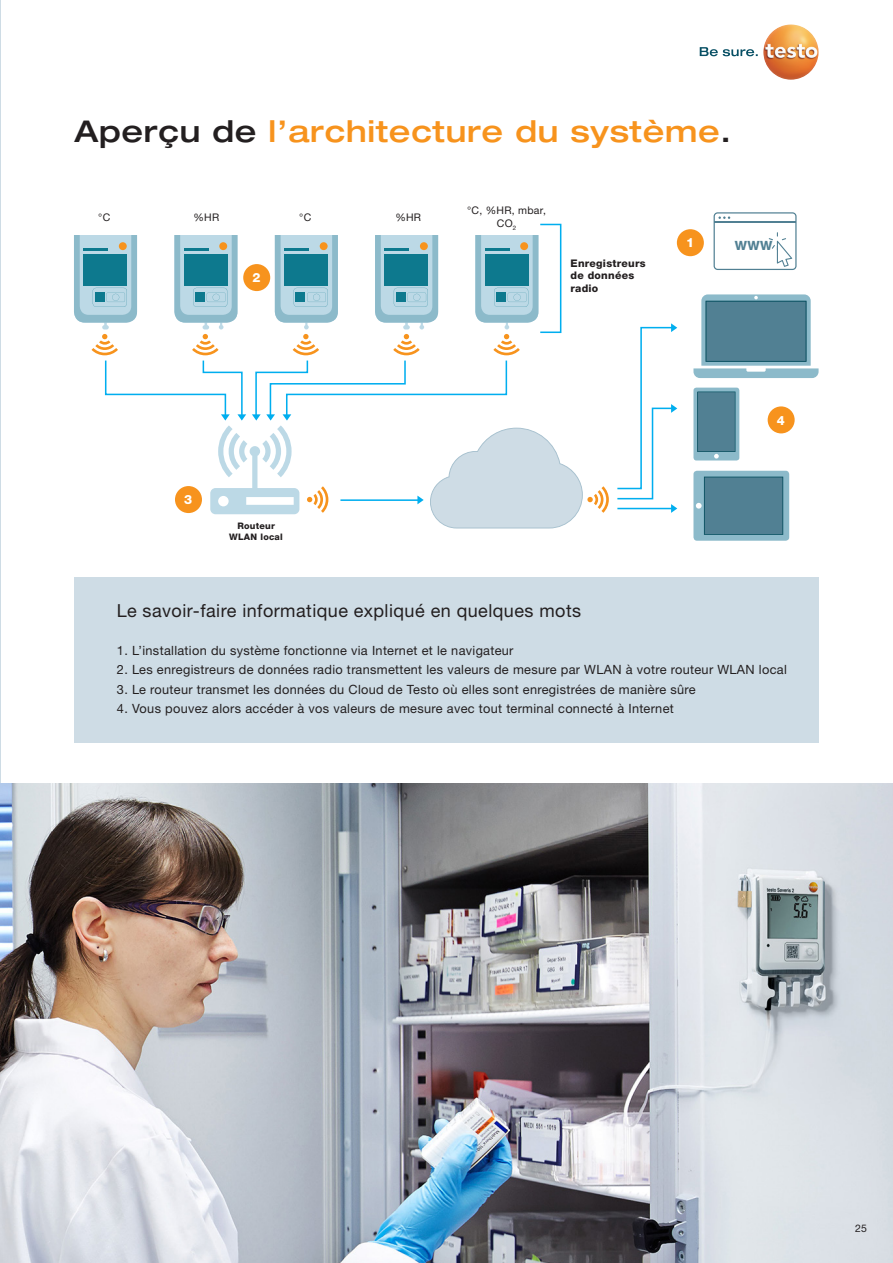
<style>
.page{position:relative;width:893px;height:1263px;background:#fff}
.page>*{position:absolute;margin:0;border:0;box-sizing:border-box;transform-origin:0 0}
.Headline_1{font:500 expanded 30px "Helvetica Neue LTW1 G";letter-spacing:.025em;color:#f7931d}
.Copy{font:18px "Helvetica Neue LTW1 G";letter-spacing:.025em;color:#231f20}
.Copy_8_5_pt{font:12.75px "Helvetica Neue LTW1 G";letter-spacing:.025em;color:#231f20}
.Copy-2{font:800 12.75px "Helvetica Neue LTW1 G";color:#fff}
.Copy-3{font:800 12.75px "Helvetica Neue LTW1 G";color:#518093}
.Copy-4{font:10.5px/12.6px "Helvetica Neue LTW1 G";letter-spacing:.025em;color:#231f20;text-align:center}
.Subline{font:800 10.5px/12.6px "Helvetica Neue LTW1 G";letter-spacing:.025em;color:#231f20}
.Subline-2{font:800 9px/10.8px "Helvetica Neue LTW1 G";letter-spacing:.025em;color:#231f20;text-align:center}
.s1{color:#231f20}
</style>
<div class="page">
<svg style="left:700px;top:47px;width:58px;height:9px"></svg>
<img style="left:763px;top:24px;width:56px;height:56px;border-radius:28px">
<hr style="left:0;top:0;width:1px;height:1263px;background:#cedce5">
<img style="left:0;top:783px;width:893px;height:480px">
<div style="left:74px;top:577px;width:745px;height:165px;background:#cedce5"></div>
<div style="left:677px;top:229px;width:27px;height:27px;background:#f7931d;border-radius:50%"></div>
<div style="left:768px;top:406px;width:27px;height:27px;background:#f7931d;border-radius:50%"></div>
<svg style="left:714px;top:212px;width:82px;height:58px"></svg>
<svg style="left:693px;top:294px;width:126px;height:84px;background:#79a1b0"></svg>
<svg style="left:693px;top:471px;width:96px;height:70px;background:#6291a3"></svg>
<svg style="left:693px;top:388px;width:46px;height:72px;background:#6190a2"></svg>
<svg style="left:617px;top:323px;width:60px;height:190px"></svg>
<div style="left:539px;top:224px;width:22px;height:109px;border:2px solid #00aeef"></div>
<svg style="left:74px;top:235px;width:535px;height:293px"></svg>
<p class="Headline_1" style="left:74px;top:112px;width:658px"><span class="s1">Aperçu de</span> l’architecture du système<span class="s1">.</span></p>
<p class="Copy-4" style="left:98px;top:211px;width:14px">°C</p>
<p class="Copy-4" style="left:193px;top:211px;width:27px">%HR</p>
<p class="Copy-4" style="left:395px;top:211px;width:27px">%HR</p>
<p class="Copy-4" style="left:467px;top:204px;width:80px">°C, %HR, mbar,<br>CO<sub>2</sub></p>
<p class="Copy-4" style="left:299px;top:211px;width:14px">°C</p>
<p class="Copy-2" style="left:252px;top:270px;width:10px">2</p>
<p class="Subline" style="left:571px;top:257px;width:77px">Enregistreurs de données radio</p>
<p class="Copy-2" style="left:686px;top:235px;width:10px">1</p>
<p class="Copy-3" style="left:735px;top:238px;width:39px">WWW</p>
<p class="Copy-2" style="left:184px;top:492px;width:10px">3</p>
<p class="Subline-2" style="left:229px;top:520px;width:55px">Routeur<br>WLAN local</p>
<p class="Copy-2" style="left:777px;top:412px;width:10px">4</p>
<p class="Copy" style="left:117px;top:600px;width:466px">Le savoir-faire informatique expliqué en quelques mots</p>
<p class="Copy_8_5_pt" style="left:117px;top:642px;width:398px">1. L’installation du système fonctionne via Internet et le navigateur</p>
<p class="Copy_8_5_pt" style="left:117px;top:662px;width:671px">2. Les enregistreurs de données radio transmettent les valeurs de mesure par WLAN à votre routeur WLAN local</p>
<p class="Copy_8_5_pt" style="left:117px;top:681px;width:580px">3. Le routeur transmet les données du Cloud de Testo où elles sont enregistrées de manière sûre</p>
<p class="Copy_8_5_pt" style="left:117px;top:701px;width:558px">4. Vous pouvez alors accéder à vos valeurs de mesure avec tout terminal connecté à Internet</p>
<p class="Copy-4" style="left:855px;top:1222px;width:13px">25</p>
</div>
